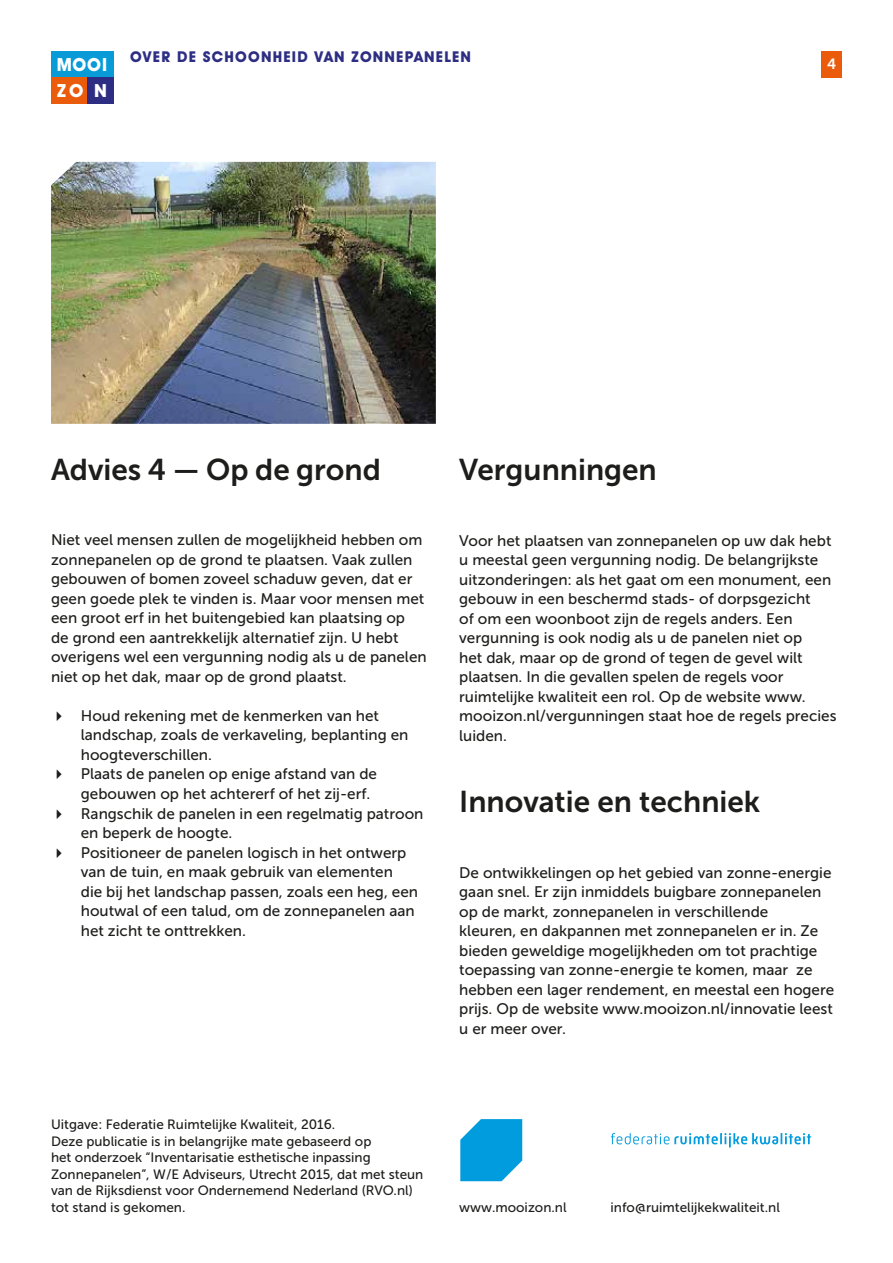
<style>
.page{position:relative;width:893px;height:1263px;background:#fff}
.page>*{position:absolute;margin:0;border:0;box-sizing:border-box;transform-origin:0 0}
.t1{font:30px "Museo Sans 700";color:#1d1d1b}
.t2{font:700 18.15px/26.1px "Avant Garde IT Cby BT";letter-spacing:.05em;color:#fff}
.t3{font:15.3px/19.5px "Museo Sans 500";color:#1d1d1b}
.t4{font:700 15px "Avant Garde IT Cby BT";letter-spacing:.08em;color:#2d2e83}
.t5{font:14.85px "Museo Sans 700";color:#fff}
.t6{font:13.5px/16.5px "Museo Sans 500";color:#1d1d1b}
</style>
<div class="page">
<div style="left:51px;top:51px;width:63px;height:26px;background:#089bd8"></div>
<div style="left:51px;top:77px;width:63px;height:27px;background:#ea5b0b"></div>
<div style="left:87px;top:77px;width:27px;height:27px;background:#2d2e83"></div>
<svg style="left:611px;top:1133px;width:200px;height:14px"></svg>
<svg style="left:460px;top:1119px;width:62px;height:62px;background:#1da7e1"></svg>
<img style="left:51px;top:162px;width:385px;height:262px">
<div style="left:821px;top:51px;width:21px;height:27px;background:#ea5b0b"></div>
<p class="t2" style="left:57px;top:51px;width:52px">MOOI<br>ZO N</p>
<p class="t4" style="left:130px;top:48px;width:342px">OVER DE SCHOONHEID VAN ZONNEPANELEN</p>
<h1 class="t1" style="left:51px;top:453px;width:331px">Advies 4 — Op de grond</h1>
<h1 class="t1" style="left:459px;top:453px;width:199px">Vergunningen</h1>
<p class="t5" style="left:827px;top:55px;width:11px">4</p>
<p class="t3" style="left:51px;top:530px;width:377px">Niet veel mensen zullen de mogelijkheid hebben om zonnepanelen op de grond te plaatsen. Vaak zullen gebouwen of bomen zoveel schaduw geven, dat er geen goede plek te vinden is. Maar voor mensen met een groot erf in het buitengebied kan plaatsing op<br>de grond een aantrekkelijk alternatief zijn. U hebt overigens wel een vergunning nodig als u de panelen niet op het dak, maar op de grond plaatst.</p>
<p class="t3" style="left:81px;top:706px;width:329px;text-indent:-30px">✔ Houd rekening met de kenmerken van het landschap, zoals de verkaveling, beplanting en hoogteverschillen.</p>
<p class="t3" style="left:81px;top:764px;width:298px;text-indent:-30px">✔ Plaats de panelen op enige afstand van de gebouwen op het achtererf of het zij-erf.</p>
<p class="t3" style="left:81px;top:803px;width:344px;text-indent:-30px">✔ Rangschik de panelen in een regelmatig patroon en beperk de hoogte.</p>
<p class="t3" style="left:81px;top:842px;width:339px;text-indent:-30px">✔ Positioneer de panelen logisch in het ontwerp van de tuin, en maak gebruik van elementen die bij het landschap passen, zoals een heg, een houtwal of een talud, om de zonnepanelen aan het zicht te onttrekken.</p>
<p class="t3" style="left:459px;top:530px;width:379px">Voor het plaatsen van zonnepanelen op uw dak hebt u meestal geen vergunning nodig. De belangrijkste uitzonderingen: als het gaat om een monument, een gebouw in een beschermd stads- of dorpsgezicht<br>of om een woonboot zijn de regels anders. Een vergunning is ook nodig als u de panelen niet op<br>het dak, maar op de grond of tegen de gevel wilt plaatsen. In die gevallen spelen de regels voor ruimtelijke kwaliteit een rol. Op de website www. mooizon.nl/vergunningen staat hoe de regels precies luiden.</p>
<h1 class="t1" style="left:459px;top:785px;width:303px">Innovatie en techniek</h1>
<p class="t3" style="left:459px;top:863px;width:377px">De ontwikkelingen op het gebied van zonne-energie gaan snel. Er zijn inmiddels buigbare zonnepanelen op de markt, zonnepanelen in verschillende<br>kleuren, en dakpannen met zonnepanelen er in. Ze bieden geweldige mogelijkheden om tot prachtige toepassing van zonne-energie te komen, maar ze hebben een lager rendement, en meestal een hogere prijs. Op de website www.mooizon.nl/innovatie leest u er meer over.</p>
<p class="t6" style="left:51px;top:1116px;width:374px">Uitgave: Federatie Ruimtelijke Kwaliteit, 2016.<br>Deze publicatie is in belangrijke mate gebaseerd op<br>het onderzoek “Inventarisatie esthetische inpassing Zonnepanelen”, W/E Adviseurs, Utrecht 2015, dat met steun van de Rijksdienst voor Ondernemend Nederland (RVO.nl) tot stand is gekomen.</p>
<p class="t6" style="left:459px;top:1199px;width:109px">www.mooizon.nl</p>
<p class="t6" style="left:611px;top:1199px;width:171px">info@ruimtelijkekwaliteit.nl</p>
</div>
